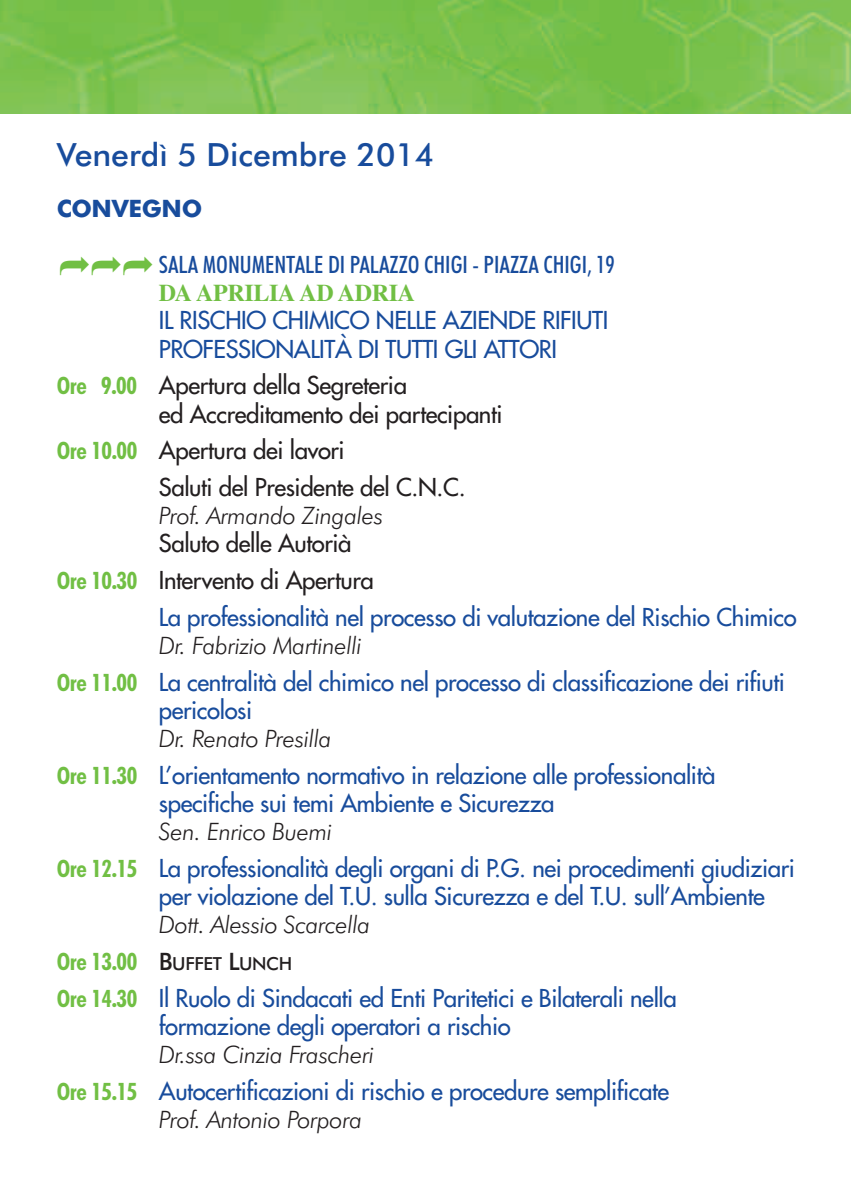
<style>
.page{position:relative;width:851px;height:1191px;background:#fff}
.page>*{position:absolute;margin:0;border:0;box-sizing:border-box;transform-origin:0 0}
.t1{font:500 32px "Futura BT";color:#184c9c}
.t2{font:24px/28.2px "Futura";letter-spacing:-.015em;color:#184c9c}
.t3{font:24px/28.2px "Futura";letter-spacing:-.015em;color:#231f20}
.t4{font:italic 300 24px "Futura BT";letter-spacing:-.015em;color:#231f20}
.t5{font:500 condensed 24px "Futura BT";color:#184c9c}
.t6{font:700 24px "Times";letter-spacing:-.015em;color:#71bf44}
.t7{font:700 24px "Futura BT";letter-spacing:-.015em;color:#184c9c}
.t8{font:500 18px "Futura BT";letter-spacing:-.02em;color:#231f20}
.s1{font-family:"Futura BT";font-weight:700;font-stretch:condensed;color:#71bf44}
.s2{font-weight:700;font-stretch:condensed;font-size:24px;color:#71bf44}
.s3{font-size:24px}
</style>
<div class="page">
<img style="left:0;top:0;width:850px;height:113px">
<h1 class="t1" style="left:57px;top:142px;width:379px">Venerdì 5 Dicembre 2014</h1>
<p class="t7" style="left:57px;top:198px;width:147px">CONVEGNO</p>
<p class="t5" style="left:159px;top:255px;width:457px">SALA MONUMENTALE DI PALAZZO CHIGI - PIAZZA CHIGI, 19</p>
<p class="t6" style="left:159px;top:285px;width:257px">DA APRILIA AD ADRIA</p>
<p class="t2" style="left:159px;top:308px;width:451px">IL RISCHIO CHIMICO NELLE AZIENDE RIFIUTI<br>PROFESSIONALITÀ DI TUTTI GLI ATTORI</p>
<p class="t3" style="left:159px;top:373px;width:345px;text-indent:-102px"><span class="s1">Ore 9.00</span> Apertura della Segreteria<br>ed Accreditamento dei partecipanti</p>
<p class="t3" style="left:159px;top:434px;width:308px;line-height:36.6px;text-indent:-102px"><span class="s1">Ore 10.00</span> Apertura dei lavori<br>Saluti del Presidente del C.N.C.</p>
<p class="t4" style="left:159px;top:506px;width:226px">Prof. Armando Zingales</p>
<p class="t3" style="left:159px;top:531px;width:194px">Saluto delle Autorià</p>
<p class="t3" style="left:57px;top:567px;width:318px"><span class="s1">Ore 10.30</span> Intervento di Apertura</p>
<p class="t2" style="left:159px;top:604px;width:639px">La professionalità nel processo di valutazione del Rischio Chimico</p>
<p class="t4" style="left:159px;top:636px;width:204px">Dr. Fabrizio Martinelli</p>
<p class="t2" style="left:159px;top:669px;width:627px;text-indent:-102px"><span class="s1">Ore 11.00</span> La centralità del chimico nel processo di classificazione dei rifiuti pericolosi</p>
<p class="t4" style="left:159px;top:729px;width:174px">Dr. Renato Presilla</p>
<p class="t2" style="left:159px;top:762px;width:558px;text-indent:-102px"><span class="s1">Ore 11.30</span> L’orientamento normativo in relazione alle professionalità specifiche sui temi Ambiente e Sicurezza</p>
<p class="t4" style="left:159px;top:822px;width:175px">Sen. Enrico Buemi</p>
<p class="t2" style="left:159px;top:855px;width:637px;text-indent:-102px"><span class="s1">Ore 12.15</span> La professionalità degli organi di P.G. nei procedimenti giudiziari per violazione del T.U. sulla Sicurezza e del T.U. sull’Ambiente</p>
<p class="t4" style="left:159px;top:915px;width:213px">Dott. Alessio Scarcella</p>
<p class="t8" style="left:57px;top:956px;width:237px"><span class="s2">Ore 13.00</span> <span class="s3">B</span>UFFET <span class="s3">L</span>UNCH</p>
<p class="t2" style="left:159px;top:985px;width:519px;text-indent:-102px"><span class="s1">Ore 14.30</span> Il Ruolo di Sindacati ed Enti Paritetici e Bilaterali nella formazione degli operatori a rischio</p>
<p class="t4" style="left:159px;top:1044px;width:217px">Dr.ssa Cinzia Frascheri</p>
<p class="t2" style="left:57px;top:1078px;width:614px"><span class="s1">Ore 15.15</span> Autocertificazioni di rischio e procedure semplificate</p>
<p class="t4" style="left:159px;top:1109px;width:205px">Prof. Antonio Porpora</p>
</div>
